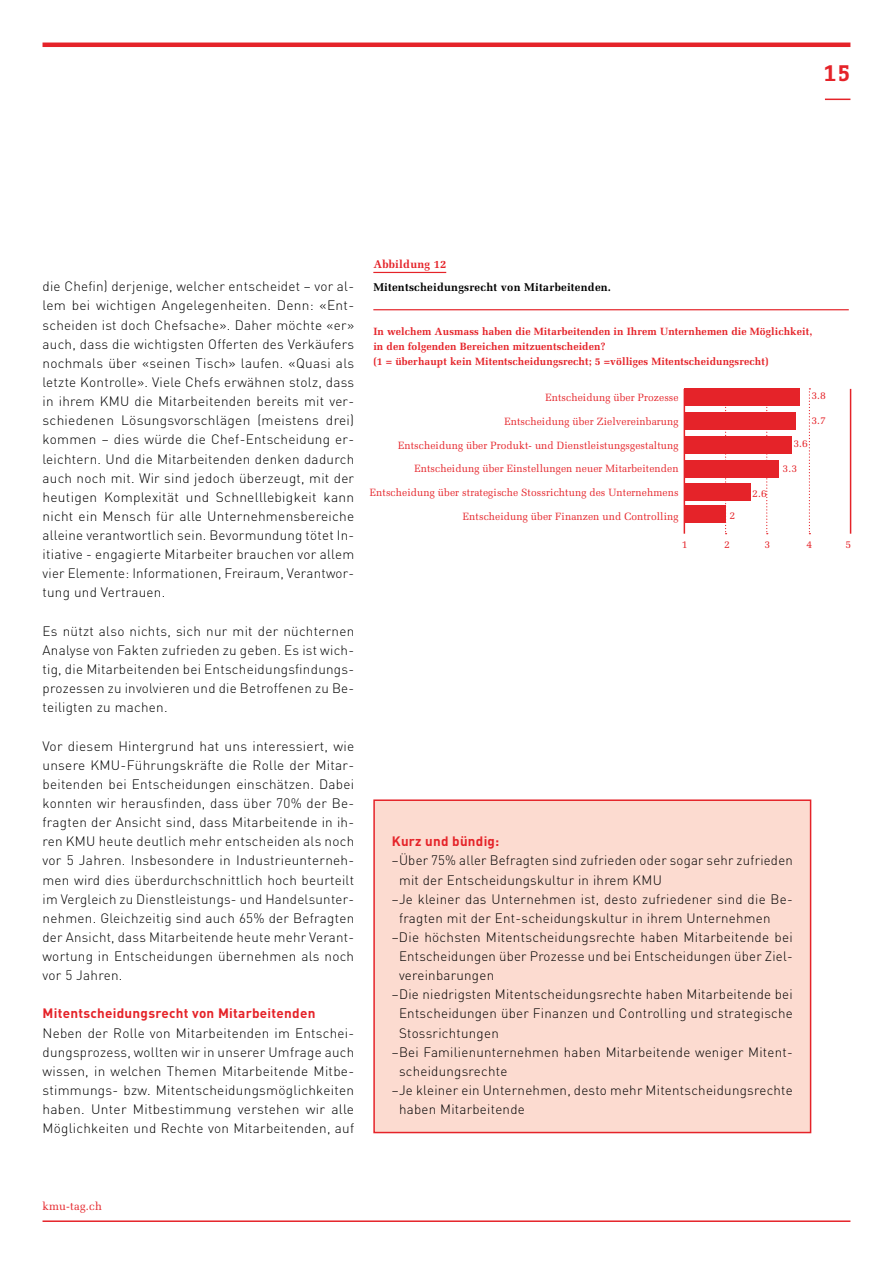
<style>
.page{position:relative;width:893px;height:1263px;background:#fff}
.page>*{position:absolute;margin:0;border:0;box-sizing:border-box;transform-origin:0 0}
.t1{font:700 22.5px "Fago Office Serif";color:#e52329}
.t2{font:300 13.5px/19.2px "DIN";letter-spacing:.02em;color:#000;text-align:justify}
.t3{font:700 13.5px "DIN";letter-spacing:.02em;color:#e52329}
.t4{font:700 11.25px "Melior";letter-spacing:.02em;color:#000}
.t5{font:700 11.25px "Melior";letter-spacing:.02em;color:#e52329}
.t6{font:11.25px "Melior";letter-spacing:.02em;color:#e52329}
.t7{font:10.5px "Melior";letter-spacing:.01em;color:#e52329}
.t8{font:700 10.5px/15px "Melior";letter-spacing:.01em;color:#e52329}
</style>
<div class="page">
<svg style="left:825px;top:99px;width:25px;height:1px"></svg>
<hr style="left:43px;top:43px;width:807px;height:4px;background:#e52329">
<hr style="left:43px;top:1220px;width:807px;height:2px;background:#e52329">
<hr style="left:373px;top:272px;width:73px;height:1px;background:#e52329">
<hr style="left:373px;top:309px;width:476px;height:1px;background:#e52329">
<svg style="left:725px;top:388px;width:2px;height:146px"></svg>
<svg style="left:766px;top:388px;width:2px;height:146px"></svg>
<svg style="left:809px;top:388px;width:1px;height:146px"></svg>
<hr style="left:684px;top:389px;width:1px;height:145px;background:#e52329">
<hr style="left:850px;top:389px;width:1px;height:145px;background:#e52329">
<div style="left:685px;top:389px;width:115px;height:17px;background:#e52329"></div>
<div style="left:685px;top:413px;width:111px;height:17px;background:#e52329"></div>
<div style="left:685px;top:437px;width:106px;height:17px;background:#e52329"></div>
<div style="left:685px;top:461px;width:94px;height:17px;background:#e52329"></div>
<div style="left:685px;top:484px;width:66px;height:17px;background:#e52329"></div>
<div style="left:685px;top:506px;width:40px;height:17px;background:#e52329"></div>
<div style="left:374px;top:800px;width:437px;height:332px;background:#fcdbd0"></div>
<div style="left:373px;top:799px;width:438px;height:334px;border:2px solid #e52329"></div>
<h1 class="t1" style="left:824px;top:60px;width:28px">15</h1>
<p class="t2" style="left:43px;top:276px;width:313px">die Chefin) derjenige, welcher entscheidet – vor al&shy;lem bei wichtigen Angelegenheiten. Denn: «Ent&shy;scheiden ist doch Chefsache». Daher möchte «er» auch, dass die wichtigsten Offerten des Verkäufers nochmals über «seinen Tisch» laufen. «Quasi als letzte Kontrolle». Viele Chefs erwähnen stolz, dass in ihrem KMU die Mitarbeitenden bereits mit ver&shy;schiedenen Lösungsvorschlägen (meistens drei) kommen – dies würde die Chef-Entscheidung er&shy;leichtern. Und die Mitarbeitenden denken dadurch auch noch mit. Wir sind jedoch überzeugt, mit der heutigen Komplexität und Schnelllebigkeit kann nicht ein Mensch für alle Unternehmensbereiche alleine verantwortlich sein. Bevormundung tötet In&shy;itiative - engagierte Mitarbeiter brauchen vor allem vier Elemente: Informationen, Freiraum, Verantwor&shy;tung und Vertrauen.</p>
<p class="t2" style="left:43px;top:621px;width:313px">Es nützt also nichts, sich nur mit der nüchternen Analyse von Fakten zufrieden zu geben. Es ist wich&shy;tig, die Mitarbeitenden bei Entscheidungsfindungs&shy;prozessen zu involvieren und die Betroffenen zu Be&shy;teiligten zu machen.</p>
<p class="t2" style="left:43px;top:735px;width:313px">Vor diesem Hintergrund hat uns interessiert, wie unsere KMU-Führungskräfte die Rolle der Mitar&shy;beitenden bei Entscheidungen einschätzen. Dabei konnten wir herausfinden, dass über 70% der Be&shy;fragten der Ansicht sind, dass Mitarbeitende in ih&shy;ren KMU heute deutlich mehr entscheiden als noch vor 5 Jahren. Insbesondere in Industrieunterneh&shy;men wird dies überdurchschnittlich hoch beurteilt im Vergleich zu Dienstleistungs- und Handelsunter&shy;nehmen. Gleichzeitig sind auch 65% der Befragten der Ansicht, dass Mitarbeitende heute mehr Verant&shy;wortung in Entscheidungen übernehmen als noch vor 5 Jahren.</p>
<p class="t3" style="left:43px;top:1005px;width:274px">Mitentscheidungsrecht von Mitarbeitenden</p>
<p class="t2" style="left:43px;top:1022px;width:313px">Neben der Rolle von Mitarbeitenden im Entschei&shy;dungsprozess, wollten wir in unserer Umfrage auch wissen, in welchen Themen Mitarbeitende Mitbe&shy;stimmungs- bzw. Mitentscheidungsmöglichkeiten haben. Unter Mitbestimmung verstehen wir alle Möglichkeiten und Rechte von Mitarbeitenden, auf</p>
<p class="t5" style="left:373px;top:257px;width:75px">Abbildung 12</p>
<p class="t4" style="left:373px;top:281px;width:239px">Mitentscheidungsrecht von Mitarbeitenden.</p>
<p class="t8" style="left:373px;top:323px;width:440px">In welchem Ausmass haben die Mitarbeitenden in Ihrem Unternhemen die Möglichkeit, in den folgenden Bereichen mitzuentscheiden?<br>(1 = überhaupt kein Mitentscheidungsrecht; 5 =völliges Mitentscheidungsrecht)</p>
<p class="t7" style="left:545px;top:391px;width:135px">Entscheidung über Prozesse</p>
<p class="t7" style="left:504px;top:415px;width:176px">Entscheidung über Zielvereinbarung</p>
<p class="t7" style="left:398px;top:439px;width:282px">Entscheidung über Produkt- und Dienstleistungsgestaltung</p>
<p class="t7" style="left:414px;top:462px;width:266px">Entscheidung über Einstellungen neuer Mitarbeitenden</p>
<p class="t7" style="left:370px;top:486px;width:310px">Entscheidung über strategische Stossrichtung des Unternehmens</p>
<p class="t7" style="left:463px;top:510px;width:217px">Entscheidung über Finanzen und Controlling</p>
<p class="t7" style="left:682px;top:538px;width:7px">1</p>
<p class="t7" style="left:724px;top:538px;width:7px">2</p>
<p class="t7" style="left:764px;top:538px;width:7px">3</p>
<p class="t7" style="left:806px;top:538px;width:7px">4</p>
<p class="t7" style="left:846px;top:538px;width:7px">5</p>
<p class="t7" style="left:811px;top:389px;width:16px">3.8</p>
<p class="t7" style="left:811px;top:415px;width:16px">3.7</p>
<p class="t7" style="left:793px;top:437px;width:16px">3.6</p>
<p class="t7" style="left:782px;top:463px;width:16px">3.3</p>
<p class="t7" style="left:752px;top:487px;width:16px">2.6</p>
<p class="t7" style="left:730px;top:509px;width:7px">2</p>
<p class="t3" style="left:392px;top:832px;width:109px">Kurz und bündig:</p>
<p class="t2" style="left:392px;top:850px;width:402px">–Über 75% aller Befragten sind zufrieden oder sogar sehr zufrieden</p>
<p class="t2" style="left:399px;top:869px;width:264px">mit der Entscheidungskultur in ihrem KMU</p>
<p class="t2" style="left:392px;top:888px;width:402px">–Je kleiner das Unternehmen ist, desto zufriedener sind die Be-</p>
<p class="t2" style="left:399px;top:908px;width:373px">fragten mit der Ent-scheidungskultur in ihrem Unternehmen</p>
<p class="t2" style="left:392px;top:927px;width:402px">–Die höchsten Mitentscheidungsrechte haben Mitarbeitende bei</p>
<p class="t2" style="left:399px;top:946px;width:395px">Entscheidungen über Prozesse und bei Entscheidungen über Ziel-</p>
<p class="t2" style="left:399px;top:965px;width:97px">vereinbarungen</p>
<p class="t2" style="left:392px;top:984px;width:402px">–Die niedrigsten Mitentscheidungsrechte haben Mitarbeitende bei</p>
<p class="t2" style="left:399px;top:1003px;width:395px">Entscheidungen über Finanzen und Controlling und strategische</p>
<p class="t2" style="left:399px;top:1022px;width:101px">Stossrichtungen</p>
<p class="t2" style="left:392px;top:1042px;width:402px">–Bei Familienunternehmen haben Mitarbeitende weniger Mitent-</p>
<p class="t2" style="left:399px;top:1061px;width:110px">scheidungsrechte</p>
<p class="t2" style="left:392px;top:1080px;width:402px">–Je kleiner ein Unternehmen, desto mehr Mitentscheidungsrechte</p>
<p class="t2" style="left:399px;top:1099px;width:127px">haben Mitarbeitende</p>
<p class="t6" style="left:43px;top:1199px;width:61px">kmu-tag.ch</p>
</div>
